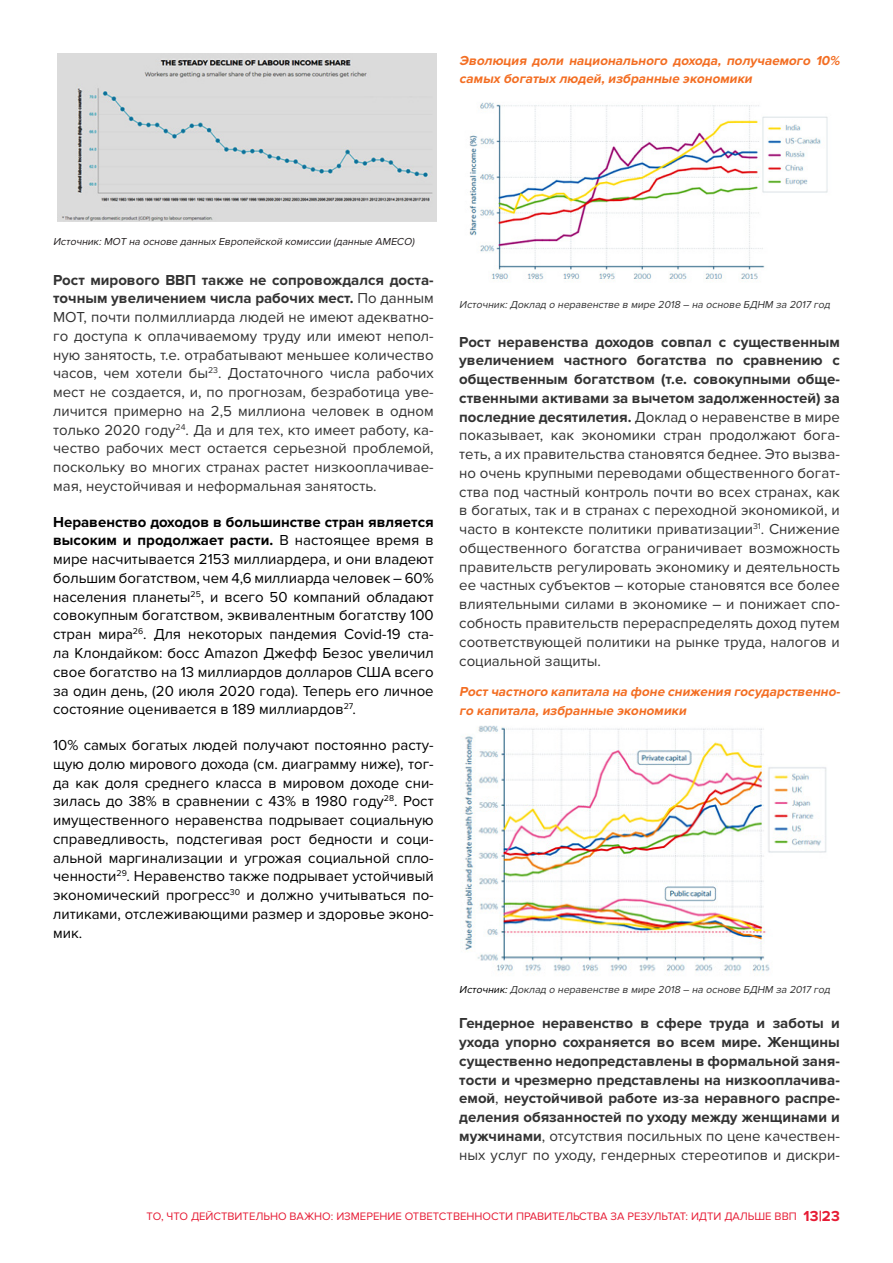
<style>
.page{position:relative;width:893px;height:1263px;background:#fff}
.page>*{position:absolute;margin:0;border:0;box-sizing:border-box;transform-origin:0 0}
.Body{font:15px/18.8px "Proxima Nova";color:#333;text-align:justify}
.Body-2{font:15px/18.8px "Proxima Nova";color:#000;text-align:justify}
.Body-3{font:700 15px/18.8px "Proxima Nova";color:#333;text-align:justify}
.paragraph{font:italic 700 13.5px/18.8px "Proxima Nova";color:#f36e23}
.Body-4{font:italic 700 13.5px/18.8px "Proxima Nova";color:#f36e23}
.t1{font:11.25px "Proxima Nova";color:#e61c35}
.Body-5{font:italic 10.5px "Proxima Nova";color:#333}
.paragraph-2{font:italic 10.5px "Proxima Nova";color:#231f20}
.s1{font-weight:700}
.s2{color:#000}
.s3{font-weight:400}
.s4{font-weight:700;font-size:15px}
</style>
<div class="page">
<img style="left:57px;top:54px;width:380px;height:167px">
<img style="left:469px;top:102px;width:359px;height:179px">
<img style="left:462px;top:725px;width:365px;height:250px">
<p class="paragraph" style="left:459px;top:51px;width:385px">Эволюция доли национального дохода, получаемого 10% самых богатых людей,избранные экономики</p>
<p class="paragraph-2" style="left:53px;top:235px;width:365px">Источник:МОТ на основе данных Европейской комиссии (данные AMECO)</p>
<p class="Body" style="left:53px;top:271px;width:382px"><span class="s1">Рост мирового ВВП также не сопровождался доста&shy;точным увеличением числа рабочих мест.</span> По данным МОТ, почти полмиллиарда людей не имеют адекватно&shy;го доступа к оплачиваемому труду или имеют непол&shy;ную занятость, т.е. отрабатывают меньшее количество часов, чем хотели бы<sup>23</sup>. Достаточного числа рабочих мест не создается, и, по прогнозам, безработица уве&shy;личится примерно на 2,5 миллиона человек в одном только 2020 году<sup>24</sup>. Да и для тех, кто имеет работу, ка&shy;чество рабочих мест остается серьезной проблемой, поскольку во многих странах растет низкооплачивае&shy;мая, неустойчивая и неформальная занятость.</p>
<p class="Body-2" style="left:53px;top:513px;width:382px"><span class="s1">Неравенство доходов в большинстве стран является высоким и продолжает расти.</span> В настоящее время в мире насчитывается 2153 миллиардера, и они владеют большим богатством, чем 4,6 миллиарда человек – 60% населения планеты<sup>25</sup>, и всего 50 компаний обладают совокупным богатством, эквивалентным богатству 100 стран мира<sup>26</sup>. Для некоторых пандемия Covid-19 ста&shy;ла Клондайком: босс Amazon Джефф Безос увеличил свое богатство на 13 миллиардов долларов США всего за один день, (20 июля 2020 года). Теперь его личное состояние оценивается в 189 миллиардов<sup>27</sup>.</p>
<p class="Body-2" style="left:53px;top:736px;width:382px">10% самых богатых людей получают постоянно расту&shy;щую долю мирового дохода (см. диаграмму ниже), тог&shy;да как доля среднего класса в мировом доходе сни&shy;зилась до 38% в сравнении с 43% в 1980 году<sup>28</sup>. Рост имущественного неравенства подрывает социальную справедливость, подстегивая рост бедности и соци&shy;альной маргинализации и угрожая социальной спло&shy;ченности<sup>29</sup>. Неравенство также подрывает устойчивый экономический прогресс<sup>30</sup> и должно учитываться по&shy;литиками, отслеживающими размер и здоровье эконо&shy;мик.</p>
<p class="Body-5" style="left:459px;top:299px;width:375px">Источник:Доклад о неравенстве в мире 2018 – на основе БДНМ за 2017 год</p>
<p class="Body" style="left:459px;top:333px;width:382px"><span class="s1">Рост неравенства доходов совпал с существенным увеличением частного богатства по сравнению с общественным богатством (т.е. совокупными обще&shy;ственными активами за вычетом задолженностей) за последние десятилетия.</span> Доклад о неравенстве в мире показывает, как экономики стран продолжают бога&shy;теть, а их правительства становятся беднее. Это вызва&shy;но очень крупными переводами общественного богат&shy;ства под частный контроль почти во всех странах, как в богатых, так и в странах с переходной экономикой, и часто в контексте политики приватизации<sup>31</sup>. Снижение общественного богатства ограничивает возможность правительств регулировать экономику и деятельность ее частных субъектов – которые становятся все более влиятельными силами в экономике – и понижает спо&shy;собность правительств перераспределять доход путем соответствующей политики на рынке труда, налогов и социальной защиты.</p>
<p class="Body-4" style="left:459px;top:683px;width:385px">Рост частного капитала на фоне снижения государственно&shy;го капитала,избранные экономики</p>
<p class="Body-5" style="left:459px;top:983px;width:375px"><span class="s2">Источник:</span>Доклад о неравенстве в мире 2018 – на основе БДНМ за 2017 год</p>
<p class="Body-3" style="left:459px;top:1014px;width:382px">Гендерное неравенство в сфере труда и заботы и ухода упорно сохраняется во всем мире. Женщины существенно недопредставлены в формальной заня&shy;тости и чрезмерно представлены на низкооплачива&shy;емой<span class="s3">,</span> неустойчивой работе из<span class="s3">-</span>за неравного распре&shy;деления обязанностей по уходу между женщинами и мужчинами<span class="s3">, отсутствия посильных по цене качествен&shy;ных услуг по уходу, гендерных стереотипов и дискри-</span></p>
<p class="t1" style="left:147px;top:1209px;width:695px">ТО, ЧТО ДЕЙСТВИТЕЛЬНО ВАЖНО: ИЗМЕРЕНИЕ ОТВЕТСТВЕННОСТИ ПРАВИТЕЛЬСТВА ЗА РЕЗУЛЬТАТ: ИДТИ ДАЛЬШЕ ВBП <span class="s4">13|23</span></p>
</div>
